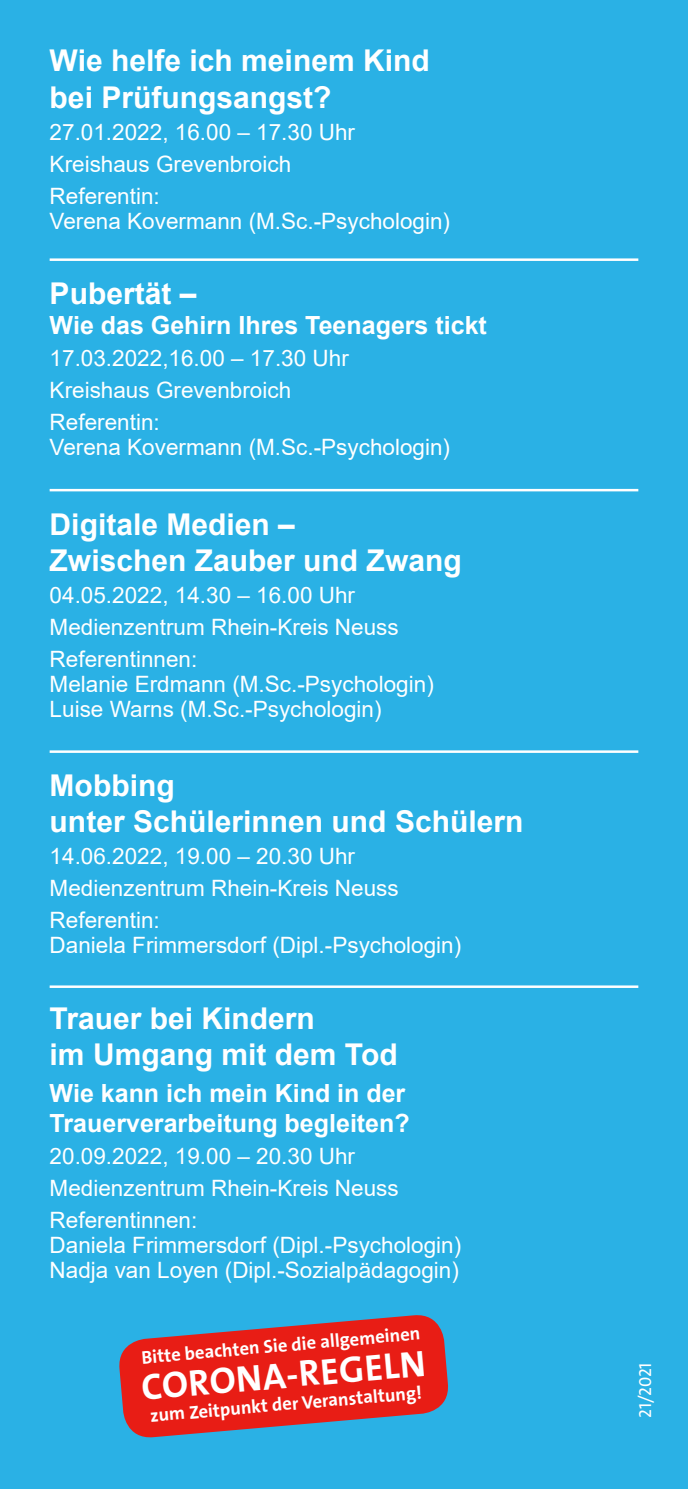
<style>
.page{position:relative;width:688px;height:1489px;background:#fff}
.page>*{position:absolute;margin:0;border:0;box-sizing:border-box;transform-origin:0 0}
.t1{font:37.25px "The Sans LP7 Bld";color:#fff}
._05_Thema_Headline{font:700 30px/36px "Arial";color:#fff}
._06_Thema_Subheadline{font:700 25px/30px "Arial";color:#fff}
._05_Thema_Headline-2{font:700 25px "Arial";color:#fff}
._07_Thema_Fliestext{font:22.5px/25px "Arial";color:#fff}
.t2{font:18.5px "The Sans LP7 Bld";color:#fff}
._99_lf_Nummer{font:17.5px "The Sans LP5 Plain";letter-spacing:-.005em;color:#fff}
</style>
<div class="page">
<div style="left:0;top:0;width:687px;height:1488px;background:#2ab1e5"></div>
<svg style="left:119px;top:1315px;width:329px;height:123px;fill:#e81d15"></svg>
<hr style="left:50px;top:258px;width:588px;height:3px;background:#fff">
<hr style="left:50px;top:489px;width:588px;height:2px;background:#fff">
<hr style="left:50px;top:750px;width:588px;height:2px;background:#fff">
<hr style="left:50px;top:985px;width:588px;height:2px;background:#fff">
<p class="_05_Thema_Headline" style="left:50px;top:43px;width:381px">Wie helfe ich meinem Kind bei Prüfungsangst?</p>
<p class="_07_Thema_Fliestext" style="left:50px;top:119px;width:307px">27.01.2022, 16.00 – 17.30 Uhr</p>
<p class="_07_Thema_Fliestext" style="left:50px;top:151px;width:243px">Kreishaus Grevenbroich</p>
<p class="_07_Thema_Fliestext" style="left:50px;top:183px;width:402px">Referentin:<br>Verena Kovermann (M.Sc.-Psychologin)</p>
<p class="_05_Thema_Headline" style="left:50px;top:276px;width:148px">Pubertät –</p>
<p class="_05_Thema_Headline-2" style="left:50px;top:307px;width:438px">Wie das Gehirn Ihres Teenagers tickt</p>
<p class="_07_Thema_Fliestext" style="left:50px;top:345px;width:300px">17.03.2022,16.00 – 17.30 Uhr</p>
<p class="_07_Thema_Fliestext" style="left:50px;top:378px;width:243px">Kreishaus Grevenbroich</p>
<p class="_07_Thema_Fliestext" style="left:50px;top:410px;width:402px">Referentin:<br>Verena Kovermann (M.Sc.-Psychologin)</p>
<p class="_05_Thema_Headline" style="left:50px;top:506px;width:413px">Digitale Medien –<br>Zwischen Zauber und Zwang</p>
<p class="_07_Thema_Fliestext" style="left:50px;top:582px;width:307px">04.05.2022, 14.30 – 16.00 Uhr</p>
<p class="_07_Thema_Fliestext" style="left:50px;top:614px;width:350px">Medienzentrum Rhein-Kreis Neuss</p>
<p class="_07_Thema_Fliestext" style="left:50px;top:646px;width:385px">Referentinnen:<br>Melanie Erdmann (M.Sc.-Psychologin)<br>Luise Warns (M.Sc.-Psychologin)</p>
<p class="_05_Thema_Headline" style="left:50px;top:767px;width:475px">Mobbing<br>unter Schülerinnen und Schülern</p>
<p class="_07_Thema_Fliestext" style="left:50px;top:843px;width:307px">14.06.2022, 19.00 – 20.30 Uhr</p>
<p class="_07_Thema_Fliestext" style="left:50px;top:875px;width:350px">Medienzentrum Rhein-Kreis Neuss</p>
<p class="_07_Thema_Fliestext" style="left:50px;top:907px;width:413px">Referentin:<br>Daniela Frimmersdorf (Dipl.-Psychologin)</p>
<p class="_05_Thema_Headline" style="left:50px;top:1000px;width:349px">Trauer bei Kindern<br>im Umgang mit dem Tod</p>
<p class="_06_Thema_Subheadline" style="left:50px;top:1078px;width:361px">Wie kann ich mein Kind in der<br>Trauerverarbeitung begleiten?</p>
<p class="_07_Thema_Fliestext" style="left:50px;top:1143px;width:307px">20.09.2022, 19.00 – 20.30 Uhr</p>
<p class="_07_Thema_Fliestext" style="left:50px;top:1175px;width:350px">Medienzentrum Rhein-Kreis Neuss</p>
<p class="_07_Thema_Fliestext" style="left:50px;top:1207px;width:413px">Referentinnen:<br>Daniela Frimmersdorf (Dipl.-Psychologin)<br>Nadja van Loyen (Dipl.-Sozialpädagogin)</p>
<p class="t2" style="left:140px;top:1345px;width:281px;rotate:-5deg">Bitte beachten Sie die allgemeinen</p>
<p class="t1" style="left:139px;top:1363px;width:287px;rotate:-5deg">CORONA-REGELN</p>
<p class="t2" style="left:149px;top:1403px;width:274px;rotate:-5deg">zum Zeitpunkt der Veranstaltung!</p>
<p class="_99_lf_Nummer" style="left:634px;top:1417px;width:57px;rotate:-90deg">21/2021</p>
</div>
